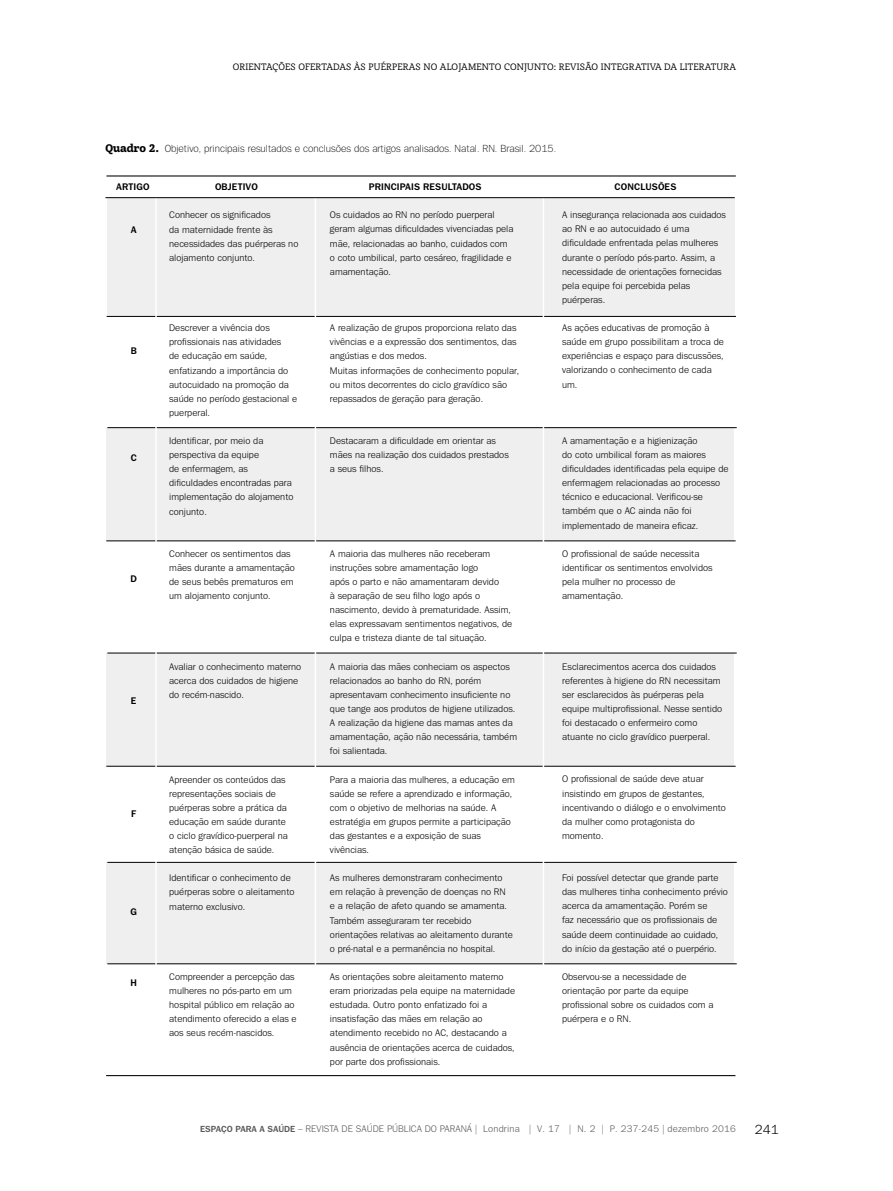
<style>
.page{position:relative;width:893px;height:1191px;background:#fff}
.page>*{position:absolute;margin:0;border:0;box-sizing:border-box;transform-origin:0 0}
.t1{font:13.5px "Tee Franklin";color:#000}
.t2{font:300 10.5px "Tee Franklin";color:#000}
.t3{font:9.75px/14.1px "Tee Franklin";color:#000}
.t4{font:9.75px "Tee Franklin";color:#58595b}
.t5{font:700 9.75px "Tee Franklin";letter-spacing:.015em;color:#000}
.t6{font:9px "Achille FYL";letter-spacing:.01em;color:#000}
.s1{font-family:"Achille FYL";font-weight:900}
.s2{font-weight:700;font-size:9px}
</style>
<div class="page">
<div style="left:107px;top:197px;width:627px;height:119px;background:#efeff0"></div>
<div style="left:106px;top:428px;width:628px;height:113px;background:#efeff0"></div>
<div style="left:106px;top:653px;width:628px;height:113px;background:#efeff0"></div>
<div style="left:106px;top:862px;width:628px;height:102px;background:#efeff0"></div>
<hr style="left:107px;top:316px;width:629px;height:1px;background:#000">
<hr style="left:107px;top:427px;width:630px;height:1px;background:#000">
<hr style="left:106px;top:540px;width:630px;height:1px;background:#000">
<hr style="left:107px;top:653px;width:630px;height:1px;background:#000">
<hr style="left:106px;top:766px;width:630px;height:1px;background:#000">
<hr style="left:107px;top:862px;width:630px;height:1px;background:#000">
<hr style="left:107px;top:963px;width:630px;height:1px;background:#000">
<hr style="left:106px;top:175px;width:630px;height:1px;background:#000">
<hr style="left:155px;top:196px;width:2px;height:792px;background:#fff">
<hr style="left:315px;top:196px;width:1px;height:792px;background:#fff">
<hr style="left:543px;top:186px;width:1px;height:792px;background:#fff">
<hr style="left:105px;top:197px;width:630px;height:1px;background:#000">
<hr style="left:106px;top:1075px;width:629px;height:1px;background:#000">
<p class="t6" style="left:233px;top:60px;width:505px">ORIENTAÇÕES OFERTADAS ÀS PUÉRPERAS NO ALOJAMENTO CONJUNTO: REVISÃO INTEGRATIVA DA LITERATURA</p>
<p class="t2" style="left:105px;top:142px;width:452px"><span class="s1">Quadro 2.</span> Objetivo, principais resultados e conclusões dos artigos analisados. Natal. RN. Brasil. 2015.</p>
<p class="t5" style="left:116px;top:181px;width:35px">ARTIGO</p>
<p class="t5" style="left:131px;top:223px;width:7px">A</p>
<p class="t5" style="left:615px;top:181px;width:63px">CONCLUSÕES</p>
<p class="t3" style="left:562px;top:208px;width:165px">A insegurança relacionada aos cuidados ao RN e ao autocuidado é uma dificuldade enfrentada pelas mulheres durante o período pós-parto. Assim, a necessidade de orientações fornecidas pela equipe foi percebida pelas puérperas.</p>
<p class="t3" style="left:562px;top:321px;width:163px">As ações educativas de promoção à saúde em grupo possibilitam a troca de experiências e espaço para discussões, valorizando o conhecimento de cada um.</p>
<p class="t5" style="left:369px;top:181px;width:114px">PRINCIPAIS RESULTADOS</p>
<p class="t3" style="left:330px;top:208px;width:185px">Os cuidados ao RN no período puerperal geram algumas dificuldades vivenciadas pela mãe, relacionadas ao banho, cuidados com o coto umbilical, parto cesáreo, fragilidade e amamentação.</p>
<p class="t5" style="left:215px;top:181px;width:44px">OBJETIVO</p>
<p class="t3" style="left:169px;top:208px;width:131px">Conhecer os significados<br>da maternidade frente às necessidades das puérperas no alojamento conjunto.</p>
<p class="t3" style="left:169px;top:321px;width:129px">Descrever a vivência dos profissionais nas atividades<br>de educação em saúde, enfatizando a importância do autocuidado na promoção da saúde no período gestacional e puerperal.</p>
<p class="t3" style="left:169px;top:434px;width:126px">Identificar, por meio da perspectiva da equipe<br>de enfermagem, as dificuldades encontradas para implementação do alojamento conjunto.</p>
<p class="t3" style="left:169px;top:546px;width:127px">Conhecer os sentimentos das mães durante a amamentação de seus bebês prematuros em um alojamento conjunto.</p>
<p class="t3" style="left:330px;top:321px;width:191px">A realização de grupos proporciona relato das vivências e a expressão dos sentimentos, das angústias e dos medos.<br>Muitas informações de conhecimento popular, ou mitos decorrentes do ciclo gravídico são repassados de geração para geração.</p>
<p class="t3" style="left:330px;top:434px;width:180px">Destacaram a dificuldade em orientar as mães na realização dos cuidados prestados a seus filhos.</p>
<p class="t5" style="left:131px;top:345px;width:8px">B</p>
<p class="t3" style="left:562px;top:433px;width:168px">A amamentação e a higienização<br>do coto umbilical foram as maiores dificuldades identificadas pela equipe de enfermagem relacionadas ao processo técnico e educacional. Verificou-se também que o AC ainda não foi implementado de maneira eficaz.</p>
<p class="t3" style="left:562px;top:546px;width:152px">O profissional de saúde necessita identificar os sentimentos envolvidos pela mulher no processo de amamentação.</p>
<p class="t5" style="left:131px;top:452px;width:8px">C</p>
<p class="t3" style="left:330px;top:546px;width:184px">A maioria das mulheres não receberam instruções sobre amamentação logo<br>após o parto e não amamentaram devido<br>à separação de seu filho logo após o nascimento, devido à prematuridade. Assim, elas expressavam sentimentos negativos, de culpa e tristeza diante de tal situação.</p>
<p class="t3" style="left:330px;top:659px;width:189px">A maioria das mães conheciam os aspectos relacionados ao banho do RN, porém apresentavam conhecimento insuficiente no que tange aos produtos de higiene utilizados.<br>A realização da higiene das mamas antes da amamentação, ação não necessária, também foi salientada.</p>
<p class="t3" style="left:330px;top:772px;width:187px">Para a maioria das mulheres, a educação em saúde se refere a aprendizado e informação, com o objetivo de melhorias na saúde. A estratégia em grupos permite a participação das gestantes e a exposição de suas vivências.</p>
<p class="t3" style="left:330px;top:871px;width:184px">As mulheres demonstraram conhecimento em relação à prevenção de doenças no RN e a relação de afeto quando se amamenta.<br>Também asseguraram ter recebido orientações relativas ao aleitamento durante o pré-natal e a permanência no hospital.</p>
<p class="t3" style="left:330px;top:969px;width:187px">As orientações sobre aleitamento materno eram priorizadas pela equipe na maternidade estudada. Outro ponto enfatizado foi a insatisfação das mães em relação ao atendimento recebido no AC, destacando a ausência de orientações acerca de cuidados, por parte dos profissionais.</p>
<p class="t5" style="left:131px;top:573px;width:8px">D</p>
<p class="t3" style="left:562px;top:659px;width:162px">Esclarecimentos acerca dos cuidados referentes à higiene do RN necessitam ser esclarecidos às puérperas pela equipe multiprofissional. Nesse sentido foi destacado o enfermeiro como atuante no ciclo gravídico puerperal.</p>
<p class="t3" style="left:562px;top:772px;width:165px">O profissional de saúde deve atuar insistindo em grupos de gestantes, incentivando o diálogo e o envolvimento da mulher como protagonista do momento.</p>
<p class="t3" style="left:562px;top:871px;width:167px">Foi possível detectar que grande parte das mulheres tinha conhecimento prévio acerca da amamentação. Porém se<br>faz necessário que os profissionais de saúde deem continuidade ao cuidado, do início da gestação até o puerpério.</p>
<p class="t3" style="left:562px;top:969px;width:153px">Observou-se a necessidade de orientação por parte da equipe profissional sobre os cuidados com a puérpera e o RN.</p>
<p class="t3" style="left:169px;top:659px;width:133px">Avaliar o conhecimento materno acerca dos cuidados de higiene do recém-nascido.</p>
<p class="t5" style="left:131px;top:694px;width:7px">E</p>
<p class="t3" style="left:169px;top:772px;width:120px">Apreender os conteúdos das representações sociais de puérperas sobre a prática da educação em saúde durante o ciclo gravídico-puerperal na atenção básica de saúde.</p>
<p class="t3" style="left:169px;top:871px;width:127px">Identificar o conhecimento de puérperas sobre o aleitamento materno exclusivo.</p>
<p class="t5" style="left:131px;top:807px;width:6px">F</p>
<p class="t5" style="left:130px;top:906px;width:8px">G</p>
<p class="t3" style="left:169px;top:969px;width:129px">Compreender a percepção das mulheres no pós-parto em um hospital público em relação ao atendimento oferecido a elas e aos seus recém-nascidos.</p>
<p class="t5" style="left:131px;top:976px;width:8px">H</p>
<p class="t4" style="left:200px;top:1122px;width:537px"><span class="s2">ESPAÇO PARA A SAÚDE</span> – REVISTA DE SAÚDE PÚBLICA DO PARANÁ | Londrina | V. 17 | N. 2 | P. 237-245 | dezembro 2016</p>
<h1 class="t1" style="left:755px;top:1122px;width:26px">241</h1>
</div>
